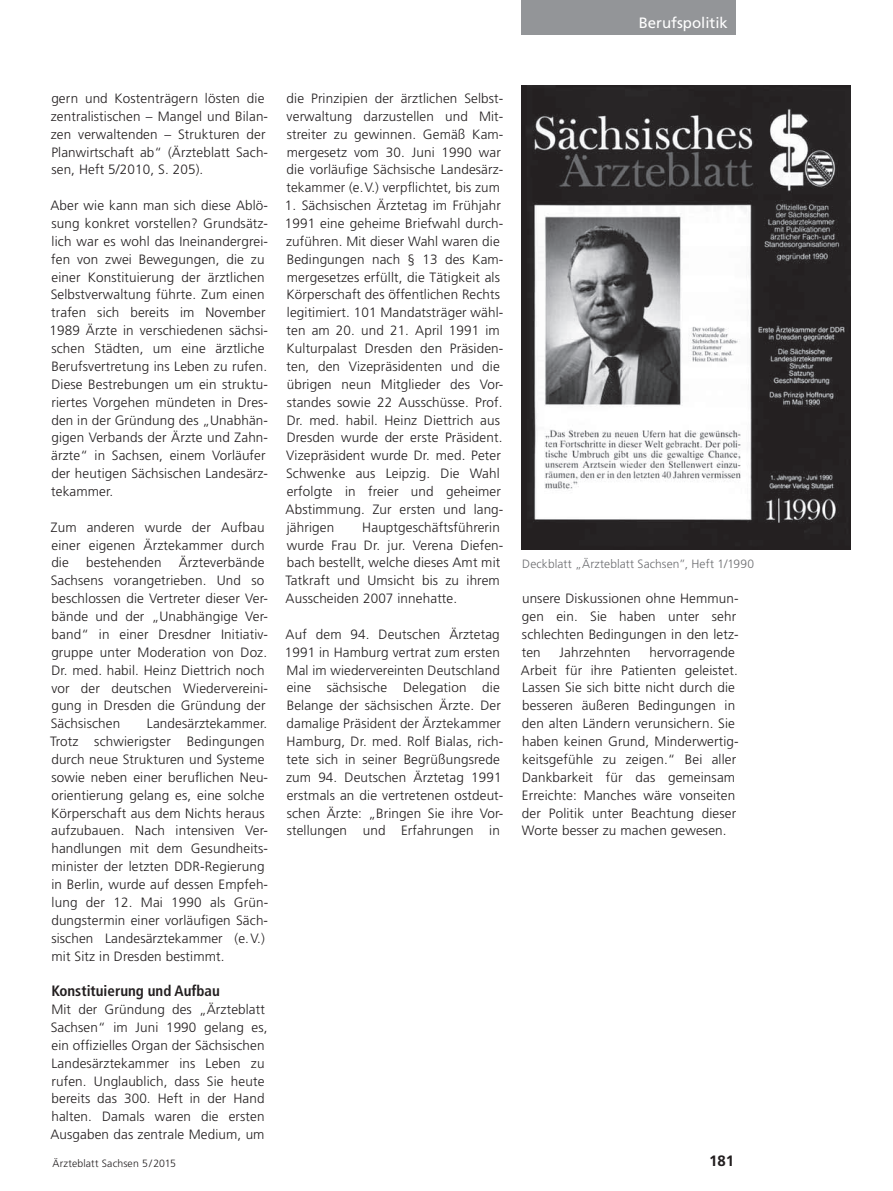
<style>
.page{position:relative;width:893px;height:1191px;background:#fff}
.page>*{position:absolute;margin:0;border:0;box-sizing:border-box;transform-origin:0 0}
.Zwischenüberschrift{font:700 condensed 15px "Frutiger";color:#231f20}
.t1{font:15px "Frutiger";color:#fff}
.t2{font:700 15px "Frutiger";color:#231f20}
.Text_allgemein{font:300 13.5px/17.9px "Frutiger";letter-spacing:.01em;color:#231f20}
.Bildunterschrift{font:300 12px "Frutiger";letter-spacing:.01em;color:#6c6d70}
.t3{font:300 10.5px "Frutiger";letter-spacing:.015em;color:#231f20}
</style>
<div class="page">
<div style="left:522px;top:0;width:214px;height:34px;background:#939598"></div>
<img style="left:522px;top:85px;width:328px;height:465px">
<p class="t1" style="left:639px;top:14px;width:91px">Berufspolitik</p>
<p class="Text_allgemein" style="left:51px;top:89px;width:219px">gern und Kostenträgern lösten die zentralistischen – Mangel und Bilan&shy;zen verwaltenden – Strukturen der Planwirtschaft ab“ (Ärzteblatt Sach&shy;sen, Heft 5/2010, S. 205).</p>
<p class="Text_allgemein" style="left:49px;top:196px;width:220px">Aber wie kann man sich diese Ablö&shy;sung konkret vorstellen? Grundsätz&shy;lich war es wohl das Ineinandergrei&shy;fen von zwei Bewegungen, die zu einer Konstituierung der ärztlichen Selbstverwaltung führte. Zum einen trafen sich bereits im November 1989 Ärzte in verschiedenen sächsi&shy;schen Städten, um eine ärztliche Berufsvertretung ins Leben zu rufen.<br>Diese Bestrebungen um ein struktu&shy;riertes Vorgehen mündeten in Dres&shy;den in der Gründung des „Unabhän&shy;gigen Verbands der Ärzte und Zahn&shy;ärzte“ in Sachsen, einem Vorläufer der heutigen Sächsischen Landesärz&shy;tekammer.</p>
<p class="Text_allgemein" style="left:51px;top:518px;width:215px;text-align:justify">Zum anderen wurde der Aufbau einer eigenen Ärztekammer durch die</p>
<p class="Text_allgemein" style="left:51px;top:554px;width:219px;text-indent:128px">Ärzteverbände<br>Sachsens vorangetrieben. Und so beschlossen die Vertreter dieser Ver&shy;bände und der „Unabhängige Ver&shy;band“ in einer Dresdner Initiativ&shy;gruppe unter Moderation von Doz.<br>Dr. med. habil. Heinz Diettrich noch vor der deutschen Wiedervereini&shy;gung in Dresden die Gründung der<br>Sächsischen</p>
<p class="Text_allgemein" style="left:86px;top:554px;width:77px">bestehenden</p>
<p class="Text_allgemein" style="left:50px;top:714px;width:219px;text-indent:97px">Landesärztekammer.<br>Trotz schwierigster Bedingungen durch neue Strukturen und Systeme sowie neben einer beruflichen Neu&shy;orientierung gelang es, eine solche Körperschaft aus dem Nichts heraus aufzubauen. Nach intensiven Ver&shy;handlungen mit dem Gesundheits&shy;minister der letzten DDR-Regierung in Berlin, wurde auf dessen Empfeh&shy;lung der 12. Mai 1990 als Grün&shy;dungstermin einer vorläufigen Säch&shy;sischen Landesärztekammer (e.V.) mit Sitz in Dresden bestimmt.</p>
<p class="Zwischenüberschrift" style="left:51px;top:982px;width:170px">Konstituierung und Aufbau</p>
<p class="Text_allgemein" style="left:50px;top:1000px;width:219px">Mit der Gründung des „Ärzteblatt Sachsen“ im Juni 1990 gelang es, ein offizielles Organ der Sächsischen Landesärztekammer ins Leben zu rufen. Unglaublich, dass Sie heute bereits das 300. Heft in der Hand halten. Damals waren die ersten Ausgaben das zentrale Medium, um</p>
<p class="Text_allgemein" style="left:286px;top:89px;width:218px">die Prinzipien der ärztlichen Selbst&shy;verwaltung darzustellen und Mit&shy;streiter zu gewinnen. Gemäß Kam&shy;mergesetz vom 30. Juni 1990 war die vorläufige Sächsische Landesärz&shy;tekammer (e.V.) verpflichtet, bis zum</p>
<p class="Text_allgemein" style="left:285px;top:196px;width:220px">1. Sächsischen Ärztetag im Frühjahr 1991 eine geheime Briefwahl durch&shy;zuführen. Mit dieser Wahl waren die Bedingungen nach § 13 des Kam&shy;mergesetzes erfüllt, die Tätigkeit als Körperschaft des öffentlichen Rechts legitimiert. 101 Mandatsträger wähl&shy;ten am 20. und 21. April 1991 im Kulturpalast Dresden den Präsiden&shy;ten, den Vizepräsidenten und die übrigen neun Mitglieder des Vor&shy;standes sowie 22 Ausschüsse. Prof.<br>Dr. med. habil. Heinz Diettrich aus Dresden wurde der erste Präsident.<br>Vizepräsident wurde Dr. med. Peter Schwenke aus Leipzig. Die Wahl erfolgte in freier und geheimer Abstimmung. Zur ersten und lang&shy;jährigen</p>
<p class="Text_allgemein" style="left:285px;top:518px;width:219px;text-indent:77px">Hauptgeschäftsführerin wurde Frau Dr. jur. Verena Diefen&shy;bach bestellt, welche dieses Amt mit<br>Tatkraft und Umsicht bis zu ihrem<br>Ausscheiden 2007 innehatte.</p>
<p class="Text_allgemein" style="left:285px;top:625px;width:220px">Auf dem 94. Deutschen Ärztetag 1991 in Hamburg vertrat zum ersten Mal im wiedervereinten Deutschland eine sächsische Delegation die Belange der sächsischen Ärzte. Der damalige Präsident der Ärztekammer Hamburg, Dr. med. Rolf Bialas, rich&shy;tete sich in seiner Begrüßungsrede zum 94. Deutschen Ärztetag 1991 erstmals an die vertretenen ostdeut&shy;schen Ärzte: „Bringen Sie ihre Vor&shy;stellungen und Erfahrungen in</p>
<p class="Bildunterschrift" style="left:522px;top:557px;width:234px">Deckblatt „Ärzteblatt Sachsen”, Heft 1/1990</p>
<p class="Text_allgemein" style="left:522px;top:589px;width:218px">unsere Diskussionen ohne Hemmun&shy;gen ein. Sie haben unter sehr schlechten Bedingungen in den letz&shy;ten</p>
<p class="Text_allgemein" style="left:521px;top:643px;width:219px;text-indent:128px">hervorragende Arbeit für ihre Patienten geleistet.<br>Lassen Sie sich bitte nicht durch die besseren äußeren Bedingungen in den alten Ländern verunsichern. Sie haben keinen Grund, Minderwertig&shy;keitsgefühle zu zeigen.“ Bei aller Dankbarkeit für das gemeinsam Erreichte: Manches wäre vonseiten der Politik unter Beachtung dieser Worte besser zu machen gewesen.</p>
<p class="Text_allgemein" style="left:560px;top:643px;width:73px">Jahrzehnten</p>
<p class="t3" style="left:53px;top:1157px;width:125px">Ärzteblatt Sachsen 5/2015</p>
<p class="t2" style="left:709px;top:1151px;width:27px">181</p>
</div>
